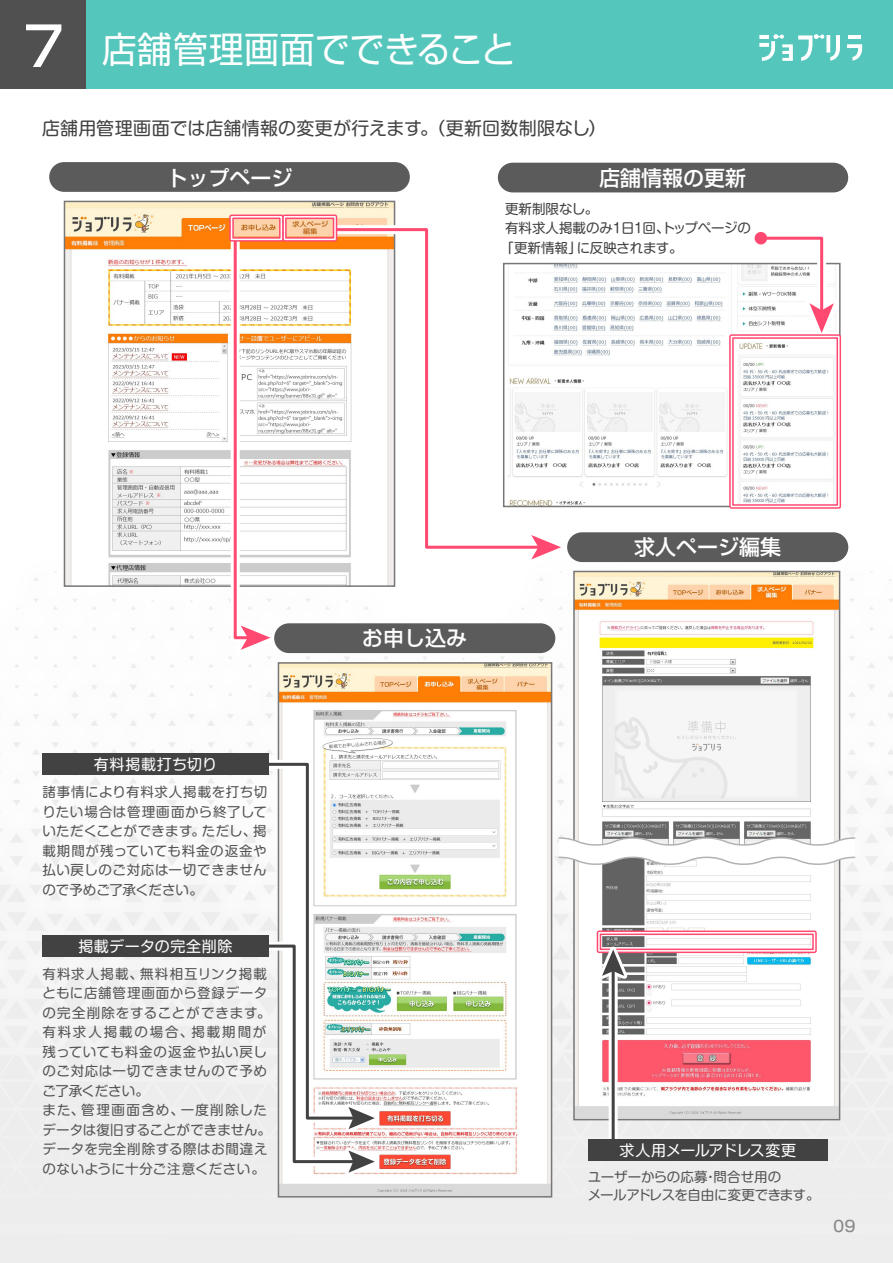
<style>
.page{position:relative;width:893px;height:1263px;background:#fff}
.page>*{position:absolute;margin:0;border:0;box-sizing:border-box;transform-origin:0 0}
.t1{font:36px "Shin Go Pro";letter-spacing:.01em;color:#fff}
.t2{font:500 21px "Shin Go Pro";color:#fff}
.t3{font:18px "Shin M Go Pro";letter-spacing:.01em;color:#424242}
.t4{font:15px "Shin M Go Pro";letter-spacing:.03em;color:#fff}
.t5{font:15px "Shin M Go Pro";letter-spacing:-.04em;color:#fff}
.t6{font:500 15px "K Shin M Go Std";color:#898989}
.t7{font:13.5px/19.5px "Shin M Go Pro";letter-spacing:.045em;color:#545454;text-align:justify}
.t8{font:13.5px "Shin M Go Pro";color:#424242}
.t9{font:13.5px/18px "Shin M Go Pro";letter-spacing:-.015em;color:#545454}
.s1{font-weight:500;font-size:54px}
</style>
<div class="page">
<img style="left:0;top:162px;width:893px;height:1101px">
<div style="left:0;top:0;width:893px;height:89px;background:#55c6bb"></div>
<svg style="left:847px;top:36px;width:15px;height:25px"></svg>
<svg style="left:759px;top:34px;width:81px;height:27px"></svg>
<img style="left:549px;top:266px;width:287px;height:238px">
<img style="left:67px;top:204px;width:325px;height:380px">
<div style="left:0;top:0;width:86px;height:89px;background:#505050"></div>
<div style="left:498px;top:163px;width:350px;height:29px;background:#5b5b5b;border-radius:15px"></div>
<div style="left:567px;top:532px;width:281px;height:30px;background:#5b5b5b;border-radius:15px"></div>
<svg style="left:277px;top:661px;width:276px;height:537px"></svg>
<svg style="left:572px;top:570px;width:269px;height:551px"></svg>
<svg style="left:558px;top:836px;width:298px;height:30px"></svg>
<div style="left:64px;top:201px;width:331px;height:386px;border:2px solid #777"></div>
<svg style="left:328px;top:221px;width:221px;height:335px"></svg>
<svg style="left:220px;top:233px;width:62px;height:435px"></svg>
<svg style="left:334px;top:227px;width:209px;height:323px"></svg>
<svg style="left:510px;top:517px;width:63px;height:61px"></svg>
<div style="left:49px;top:162px;width:361px;height:30px;background:#5b5b5b;border-radius:15px"></div>
<div style="left:282px;top:215px;width:55px;height:27px;border:4px solid #ff4970"></div>
<div style="left:284px;top:216px;width:52px;height:24px;border:2px solid #fff"></div>
<div style="left:229px;top:215px;width:55px;height:27px;border:4px solid #ff4970"></div>
<div style="left:231px;top:216px;width:51px;height:24px;border:2px solid #fff"></div>
<div style="left:729px;top:334px;width:112px;height:175px;border:4px solid #ff4970"></div>
<div style="left:731px;top:336px;width:108px;height:171px;border:2px solid #fff"></div>
<div style="left:597px;top:930px;width:220px;height:23px;border:4px solid #ff4970"></div>
<div style="left:598px;top:932px;width:217px;height:19px;border:2px solid #fff"></div>
<svg style="left:259px;top:757px;width:131px;height:423px"></svg>
<div style="left:43px;top:935px;width:226px;height:22px;background:#424242"></div>
<div style="left:43px;top:753px;width:226px;height:22px;background:#424242"></div>
<svg style="left:752px;top:229px;width:100px;height:116px"></svg>
<div style="left:755px;top:232px;width:12px;height:12px;background:#ff4970;border-radius:50%"></div>
<div style="left:609px;top:963px;width:9px;height:193px;border:6px solid #fff;border-radius:2px"></div>
<hr style="left:612px;top:966px;width:3px;height:187px;background:#424242;border-radius:2px">
<svg style="left:591px;top:934px;width:41px;height:53px"></svg>
<div style="left:588px;top:1139px;width:240px;height:22px;background:#424242"></div>
<div style="left:274px;top:623px;width:281px;height:30px;background:#5b5b5b;border-radius:15px"></div>
<h1 class="t1" style="left:23px;top:20px;width:494px"><span class="s1">7</span> 店舗管理画面でできること</h1>
<h3 class="t3" style="left:42px;top:114px;width:566px">店舗用管理画面では店舗情報の変更が行えます。（更新回数制限なし）</h3>
<h2 class="t2" style="left:167px;top:160px;width:128px">トップページ</h2>
<h2 class="t2" style="left:599px;top:160px;width:148px">店舗情報の更新</h2>
<p class="t8" style="left:505px;top:198px;width:95px">更新制限なし。</p>
<p class="t8" style="left:505px;top:217px;width:247px">有料求人掲載のみ1日1回、トップページの</p>
<p class="t8" style="left:501px;top:237px;width:183px">「更新情報」に反映されます。</p>
<p class="t4" style="left:94px;top:752px;width:125px">有料掲載打ち切り</p>
<p class="t7" style="left:43px;top:780px;width:226px">諸事情により有料求人掲載を打ち切りたい場合は管理画面から終了していただくことができます。ただし、掲載期間が残っていても料金の返金や払い戻しのご対応は一切できませんので予めご了承ください。</p>
<p class="t4" style="left:78px;top:934px;width:156px">掲載データの完全削除</p>
<p class="t7" style="left:43px;top:962px;width:230px;text-align:left">有料求人掲載、無料相互リンク掲載ともに店舗管理画面から登録データの完全削除をすることができます。有料求人掲載の場合、掲載期間が残っていても料金の返金や払い戻しのご対応は一切できませんので予めご了承ください。<br>また、管理画面含め、一度削除したデータは復旧することができません。データを完全削除する際はお間違えのないように十分ご注意ください。</p>
<h2 class="t2" style="left:362px;top:620px;width:107px">お申し込み</h2>
<h2 class="t2" style="left:634px;top:529px;width:148px">求人ページ編集</h2>
<p class="t5" style="left:620px;top:1138px;width:178px">求人用メールアドレス変更</p>
<p class="t9" style="left:588px;top:1166px;width:233px">ユーザーからの応募・問合せ用の<br>メールアドレスを自由に変更できます。</p>
<p class="t6" style="left:833px;top:1215px;width:24px">09</p>
</div>
